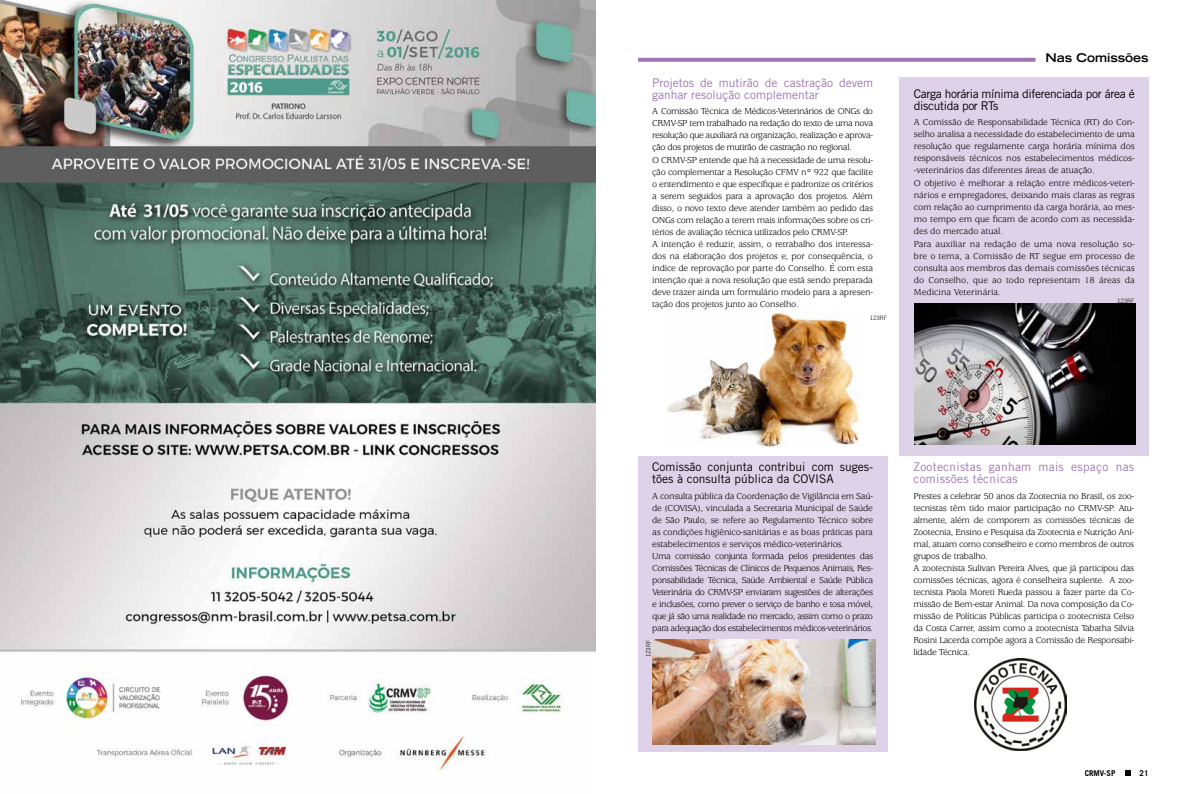
<style>
.page{position:relative;width:1191px;height:794px;background:#fff}
.page>*{position:absolute;margin:0;border:0;box-sizing:border-box;transform-origin:0 0}
.t1{font:12px/12px "Trade Gothic LT Std";color:#000}
.t2{font:12px/12px "Trade Gothic LT Std";color:#9e76b4}
.t3{font:12px/12px "Trade Gothic LT Std";letter-spacing:-.03em;color:#000}
.t4{font:12px/12px "Trade Gothic LT Std";letter-spacing:.02em;color:#9e76b4}
.t5{font:700 expanded 12px "Trade Gothic LT Std";color:#000}
.t6{font:9.5px/12.1px "Usherwood Std";letter-spacing:-.03em;color:#000}
.t7{font:9.5px/12.1px "Usherwood Std";letter-spacing:-.01em;color:#000}
.t8{font:700 8px "Trade Gothic LT Std";color:#000}
.t9{font:300 6px "Trade Gothic LT Std";color:#000}
</style>
<div class="page">
<svg style="left:1125px;top:770px;width:5px;height:5px"></svg>
<div style="left:638px;top:455px;width:249px;height:296px;background:#ded2e8"></div>
<div style="left:899px;top:77px;width:249px;height:378px;background:#ded2e8"></div>
<img style="left:0;top:0;width:595px;height:771px">
<svg style="left:638px;top:58px;width:397px;height:4px;background:#a37eb8"></svg>
<img style="left:667px;top:311px;width:192px;height:135px">
<img style="left:652px;top:640px;width:223px;height:104px">
<img style="left:914px;top:304px;width:221px;height:140px">
<img style="left:974px;top:658px;width:93px;height:93px">
<p class="t2" style="left:652px;top:76px;width:222px">Projetos de mutirão de castração devem ganhar resolução complementar</p>
<p class="t6" style="left:652px;top:105px;width:222px">A Comissão Técnica de Médicos-Veterinários de ONGs do CRMV-SP tem trabalhado na redação do texto de uma nova resolução que auxiliará na organização, realização e aprova&shy;ção dos projetos de mutirão de castração no regional.<br>O CRMV-SP entende que há a necessidade de uma resolu&shy;ção complementar a Resolução CFMV n° 922 que facilite o entendimento e que especifique e padronize os critérios a serem seguidos para a aprovação dos projetos. Além disso, o novo texto deve atender também ao pedido das ONGs com relação a terem mais informações sobre os cri&shy;térios de avaliação técnica utilizados pelo CRMV-SP.<br>A intenção é reduzir, assim, o retrabalho dos interessa&shy;dos na elaboração dos projetos e, por consequência, o índice de reprovação por parte do Conselho. É com esta intenção que a nova resolução que está sendo preparada deve trazer ainda um formulário modelo para a apresen&shy;tação dos projetos junto ao Conselho.</p>
<p class="t9" style="left:870px;top:314px;width:19px">123RF</p>
<p class="t5" style="left:1045px;top:50px;width:104px">Nas Comissões</p>
<p class="t3" style="left:914px;top:88px;width:222px">Carga horária mínima diferenciada por área é discutida por RTs</p>
<p class="t7" style="left:914px;top:117px;width:222px">A Comissão de Responsabilidade Técnica (RT) do Con&shy;selho analisa a necessidade do estabelecimento de uma resolução que regulamente carga horária mínima dos responsáveis técnicos nos estabelecimentos médicos--veterinários das diferentes áreas de atuação.<br>O objetivo é melhorar a relação entre médicos-veteri&shy;nários e empregadores, deixando mais claras as regras com relação ao cumprimento da carga horária, ao mes&shy;mo tempo em que ficam de acordo com as necessida&shy;des do mercado atual.<br>Para auxiliar na redação de uma nova resolução so&shy;bre o tema, a Comissão de RT segue em processo de consulta aos membros das demais comissões técnicas do Conselho, que ao todo representam 18 áreas da Medicina Veterinária.</p>
<p class="t9" style="left:1117px;top:297px;width:19px">123RF</p>
<p class="t1" style="left:652px;top:461px;width:222px">Comissão conjunta contribui com suges&shy;tões à consulta pública da COVISA</p>
<p class="t6" style="left:652px;top:490px;width:222px">A consulta pública da Coordenação de Vigilância em Saú&shy;de (COVISA), vinculada a Secretaria Municipal de Saúde de São Paulo, se refere ao Regulamento Técnico sobre as condições higiênico-sanitárias e as boas práticas para estabelecimentos e serviços médico-veterinários.<br>Uma comissão conjunta formada pelos presidentes das Comissões Técnicas de Clínicos de Pequenos Animais, Res&shy;ponsabilidade Técnica, Saúde Ambiental e Saúde Pública Veterinária do CRMV-SP enviaram sugestões de alterações e inclusões, como prever o serviço de banho e tosa móvel, que já são uma realidade no mercado, assim como o prazo para adequação dos estabelecimentos médicos-veterinários.</p>
<p class="t9" style="left:645px;top:657px;width:19px;rotate:-90deg">123RF</p>
<p class="t4" style="left:913px;top:461px;width:222px">Zootecnistas ganham mais espaço nas comissões técnicas</p>
<p class="t6" style="left:913px;top:490px;width:222px">Prestes a celebrar 50 anos da Zootecnia no Brasil, os zoo&shy;tecnistas têm tido maior participação no CRMV-SP. Atu&shy;almente, além de comporem as comissões técnicas de Zootecnia, Ensino e Pesquisa da Zootecnia e Nutrição Ani&shy;mal, atuam como conselheiro e como membros de outros grupos de trabalho.<br>A zootecnista Sulivan Pereira Alves, que já participou das comissões técnicas, agora é conselheira suplente. A zoo&shy;tecnista Paola Moreti Rueda passou a fazer parte da Co&shy;missão de Bem-estar Animal. Da nova composição da Co&shy;missão de Políticas Públicas participa o zootecnista Celso da Costa Carrer, assim como a zootecnista Tabatha Silvia Rosini Lacerda compõe agora a Comissão de Responsabi&shy;lidade Técnica.</p>
<p class="t8" style="left:1084px;top:768px;width:32px">CRMV-SP</p>
<p class="t8" style="left:1139px;top:768px;width:10px">21</p>
</div>
